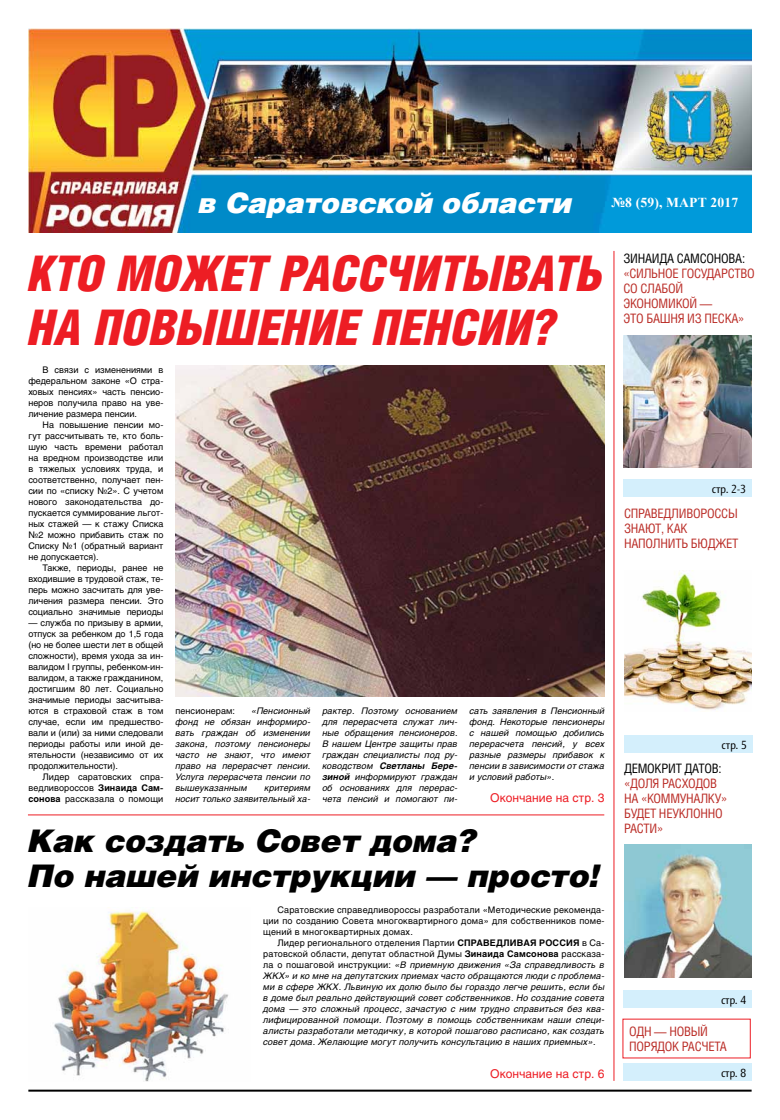
<style>
.page{position:relative;width:780px;height:1120px;background:#fff}
.page>*{position:absolute;margin:0;border:0;box-sizing:border-box;transform-origin:0 0}
.t1{font:italic 900 49.3px/54.1px "Helios Cond";color:#ed1d24}
.t2{font:italic 900 31.2px/34.9px "Helios";letter-spacing:-.005em;color:#000}
.t3{font:italic 900 28.1px "Helios";color:#fff}
.t4{font:700 13.6px "Times New Roman";letter-spacing:.01em;color:#fff}
.t5{font:13px/15px "Helios Cond";letter-spacing:-.02em;color:#ba2c26}
.t6{font:13px "Helios Cond";letter-spacing:-.02em;color:#000}
.t7{font:12px "Helios C";color:#ed1d24}
.t8{font:12px "Barnaul Grotesk";color:#000}
.t9{font:italic 9px/11px "Helios";letter-spacing:.01em;color:#000;text-align:justify}
.t10{font:9px/11px "Helios";color:#000;text-align:justify}
.s1{font-weight:700}
.s2{font-style:normal}
.s3{font-weight:700;font-style:normal}
</style>
<div class="page">
<hr style="left:28px;top:1089px;width:723px;height:2px;background:#000">
<img style="left:28px;top:28px;width:723px;height:204px">
<div style="left:623px;top:479px;width:128px;height:18px;background:#d4effc"></div>
<div style="left:623px;top:990px;width:128px;height:18px;background:#d4effc"></div>
<div style="left:624px;top:735px;width:128px;height:18px;background:#d4effc"></div>
<div style="left:623px;top:1063px;width:128px;height:18px;background:#d4effc"></div>
<hr style="left:613px;top:251px;width:1px;height:830px;background:#ed1d24">
<img style="left:623px;top:335px;width:128px;height:133px">
<img style="left:624px;top:844px;width:127px;height:133px">
<img style="left:624px;top:570px;width:127px;height:140px">
<hr style="left:28px;top:814px;width:576px;height:1px;background:#ed1d24">
<img style="left:175px;top:366px;width:429px;height:330px">
<img style="left:54px;top:907px;width:175px;height:174px">
<h3 class="t3" style="left:198px;top:185px;width:375px">в Саратовской области</h3>
<h3 class="t4" style="left:611px;top:193px;width:128px">№8 (59), март 2017</h3>
<h1 class="t1" style="left:28px;top:246px;width:577px">Кто может рассчитывать на повышение пенсии?</h1>
<h3 class="t6" style="left:623px;top:251px;width:123px">Зинаида Самсонова:</h3>
<h3 class="t5" style="left:623px;top:266px;width:133px">«Сильное государство со слабой экономикой —<br>это башня из песка»</h3>
<p class="t10" style="left:28px;top:364px;width:136px;text-indent:14px">В связи с изменениями в федеральном законе «О стра&shy;ховых пенсиях» часть пенсио&shy;неров получила право на уве&shy;личение размера пенсии.</p>
<p class="t10" style="left:28px;top:419px;width:136px;text-indent:14px">На повышение пенсии мо&shy;гут рассчитывать те, кто боль&shy;шую часть времени работал на вредном производстве или в тяжелых условиях труда, и соответственно, получает пен&shy;сии по «списку №2». С учетом нового законодательства до&shy;пускается суммирование льгот&shy;ных стажей — к стажу Списка №2 можно прибавить стаж по Списку №1 (обратный вариант не допускается).</p>
<p class="t10" style="left:28px;top:562px;width:136px;text-indent:14px">Также, периоды, ранее не входившие в трудовой стаж, те&shy;перь можно засчитать для уве&shy;личения размера пенсии. Это социально значимые периоды</p>
<p class="t10" style="left:28px;top:617px;width:136px">— служба по призыву в армии, отпуск за ребенком до 1,5 года (но не более шести лет в общей сложности), время ухода за ин&shy;валидом I группы, ребенком-ин&shy;валидом, а также гражданином, достигшим 80 лет. Социально значимые периоды засчитыва&shy;ются в страховой стаж в том случае, если им предшество&shy;вали и (или) за ними следовали периоды работы или иной де&shy;ятельности (независимо от их продолжительности).</p>
<p class="t10" style="left:28px;top:771px;width:136px;text-indent:14px">Лидер саратовских спра&shy;ведливороссов <span class="s1">Зинаида Сам&shy;сонова</span> рассказала о помощи</p>
<p class="t9" style="left:175px;top:705px;width:136px;text-indent:76px">«Пенсионный фонд не обязан информиро&shy;вать граждан об изменении закона, поэтому пенсионеры часто не знают, что имеют право на перерасчет пенсии.<br>Услуга перерасчета пенсии по вышеуказанным</p>
<p class="t10" style="left:175px;top:705px;width:61px">пенсионерам:</p>
<p class="t9" style="left:175px;top:782px;width:136px;text-align:right">критериям<br>носит только заявительный ха-</p>
<p class="t9" style="left:322px;top:705px;width:136px">рактер. Поэтому основанием для перерасчета служат лич&shy;ные обращения пенсионеров.<br>В нашем Центре защиты прав граждан специалисты под ру&shy;ководством <span class="s1">Светланы Бере&shy;зиной</span> информируют граждан об основаниях для перерас&shy;чета пенсий и помогают пи-</p>
<p class="t9" style="left:469px;top:705px;width:136px">сать заявления в Пенсионный фонд. Некоторые пенсионеры с нашей помощью добились перерасчета пенсий, у всех разные размеры прибавок к пенсии в зависимости от стажа и условий работы».</p>
<h3 class="t7" style="left:490px;top:790px;width:116px">Окончание на стр. 3</h3>
<h2 class="t2" style="left:28px;top:821px;width:573px">Как создать Совет дома?<br>По нашей инструкции — просто!</h2>
<p class="t10" style="left:263px;top:904px;width:343px;text-indent:14px">Саратовские справедливороссы разработали «Методические рекоменда&shy;ции по созданию Совета многоквартирного дома» для собственников поме&shy;щений в многоквартирных домах.</p>
<p class="t9" style="left:263px;top:937px;width:343px;text-indent:14px"><span class="s2">Лидер регионального отделения Партии</span> <span class="s3">СПРАВЕДЛИВАЯ РОССИЯ</span> <span class="s2">в Са&shy;ратовской области, депутат областной Думы</span> <span class="s3">Зинаида Самсонова</span> <span class="s2">рассказа&shy;ла о пошаговой инструкции:</span> «В приемную движения «За справедливость в ЖКХ» и ко мне на депутатских приемах часто обращаются люди с проблема&shy;ми в сфере ЖКХ. Львиную их долю было бы гораздо легче решить, если бы в доме был реально действующий совет собственников. Но создание совета дома — это сложный процесс, зачастую с ним трудно справиться без ква&shy;лифицированной помощи. Поэтому в помощь собственникам наши специ&shy;алисты разработали методичку, в которой пошагово расписано, как создать совет дома. Желающие могут получить консультацию в наших приемных».</p>
<h3 class="t7" style="left:490px;top:1067px;width:116px">Окончание на стр. 6</h3>
<h3 class="t8" style="left:711px;top:482px;width:36px">стр. 2-3</h3>
<h3 class="t5" style="left:624px;top:505px;width:116px">Справедливороссы знают, как наполнить бюджет</h3>
<h3 class="t8" style="left:721px;top:738px;width:26px">стр. 5</h3>
<h3 class="t6" style="left:624px;top:760px;width:99px">Демокрит Датов:</h3>
<h3 class="t5" style="left:624px;top:775px;width:105px">«Доля расходов на «коммуналку» будет неуклонно расти»</h3>
<h3 class="t8" style="left:721px;top:993px;width:26px">стр. 4</h3>
<h3 class="t5" style="left:629px;top:1024px;width:99px;text-align:center">— новый порядок расчета</h3>
<h3 class="t5" style="left:629px;top:1024px;width:8px">ОДН</h3>
<h3 class="t8" style="left:721px;top:1066px;width:26px">стр. 8</h3>
</div>
